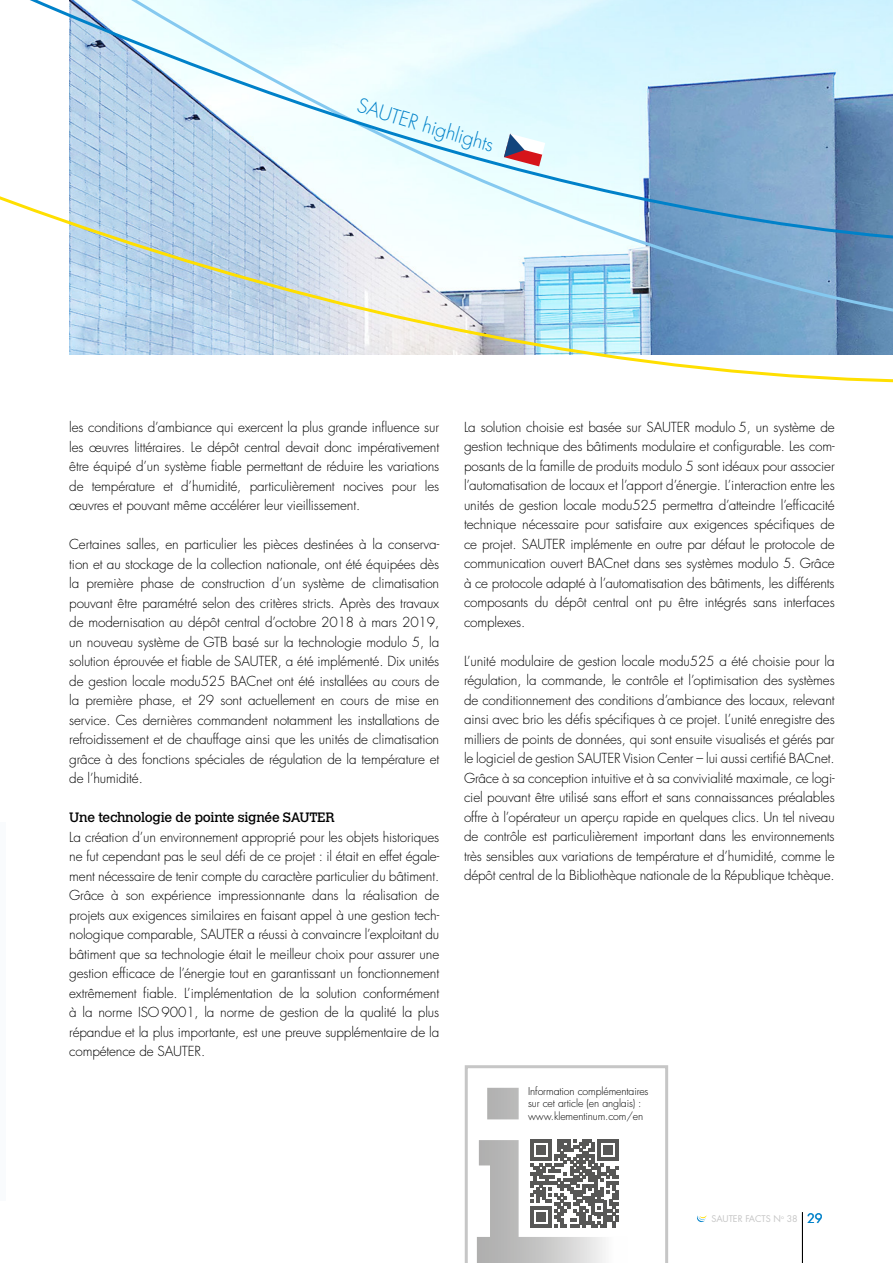
<style>
.page{position:relative;width:893px;height:1263px;background:#fff}
.page>*{position:absolute;margin:0;border:0;box-sizing:border-box;transform-origin:0 0}
.t1{font:300 19.5px "Futura LT Pro";color:#0081c9}
.t2{font:300 13.5px/19.5px "Futura LT Pro";letter-spacing:-.01em;color:#000;text-align:justify}
.t3{font:300 10.5px/12.6px "Futura LT Pro";letter-spacing:-.01em;color:#000}
.t4{font:9px "Futura LT Pro";color:#c6c6c6}
.s1{font-family:"Calvert MT Pro";font-weight:400}
.s2{font-size:12.75px;color:#0081c9}
</style>
<div class="page">
<div style="left:0;top:822px;width:6px;height:378px;background:#f9fbfd"></div>
<svg style="left:0;top:0;width:893px;height:383px"></svg>
<svg style="left:504px;top:134px;width:41px;height:32px"></svg>
<svg style="left:465px;top:1065px;width:203px;height:198px"></svg>
<hr style="left:802px;top:1212px;width:1px;height:51px;background:#000">
<svg style="left:697px;top:1215px;width:10px;height:7px"></svg>
<svg style="left:357px;top:97px;width:25px;height:21px"></svg>
<svg style="left:481px;top:137px;width:12px;height:14px"></svg>
<p class="t1" style="left:383px;top:99px;width:57px;rotate:17deg">UTER h</p>
<p class="t1" style="left:436px;top:115px;width:54px;rotate:16deg">ighligh</p>
<p class="t2" style="left:69px;top:417px;width:371px">les conditions d’ambiance qui exercent la plus grande influence sur les œuvres littéraires. Le dépôt central devait donc impérativement être équipé d’un système fiable permettant de réduire les variations de température et d’humidité, particulièrement nocives pour les œuvres et pouvant même accélérer leur vieillissement.</p>
<p class="t2" style="left:69px;top:534px;width:371px">Certaines salles, en particulier les pièces destinées à la conserva&shy;tion et au stockage de la collection nationale, ont été équipées dès la première phase de construction d’un système de climatisation pouvant être paramétré selon des critères stricts. Après des travaux de modernisation au dépôt central d’octobre 2018 à mars 2019, un nouveau système de GTB basé sur la technologie modulo 5, la solution éprouvée et fiable de SAUTER, a été implémenté. Dix unités de gestion locale modu525 BACnet ont été installées au cours de la première phase, et 29 sont actuellement en cours de mise en service. Ces dernières commandent notamment les installations de refroidissement et de chauffage ainsi que les unités de climatisation grâce à des fonctions spéciales de régulation de la température et de l’humidité.</p>
<p class="t2" style="left:69px;top:807px;width:371px;text-align:left"><span class="s1">Une technologie de pointe signée SAUTER<br></span>La création d’un environnement approprié pour les objets historiques ne fut cependant pas le seul défi de ce projet : il était en effet égale&shy;ment nécessaire de tenir compte du caractère particulier du bâtiment.<br>Grâce à son expérience impressionnante dans la réalisation de projets aux exigences similaires en faisant appel à une gestion tech&shy;nologique comparable, SAUTER a réussi à convaincre l’exploitant du bâtiment que sa technologie était le meilleur choix pour assurer une gestion efficace de l’énergie tout en garantissant un fonctionnement extrêmement fiable. L’implémentation de la solution conformément à la norme ISO 9001, la norme de gestion de la qualité la plus répandue et la plus importante, est une preuve supplémentaire de la compétence de SAUTER.</p>
<p class="t2" style="left:464px;top:417px;width:372px">La solution choisie est basée sur SAUTER modulo 5, un système de gestion technique des bâtiments modulaire et configurable. Les com&shy;posants de la famille de produits modulo 5 sont idéaux pour associer l’automatisation de locaux et l’apport d’énergie. L’interaction entre les unités de gestion locale modu525 permettra d’atteindre l’efficacité technique nécessaire pour satisfaire aux exigences spécifiques de ce projet. SAUTER implémente en outre par défaut le protocole de communication ouvert BACnet dans ses systèmes modulo 5. Grâce à ce protocole adapté à l’automatisation des bâtiments, les différents composants du dépôt central ont pu être intégrés sans interfaces complexes.</p>
<p class="t2" style="left:464px;top:651px;width:372px">L’unité modulaire de gestion locale modu525 a été choisie pour la régulation, la commande, le contrôle et l’optimisation des systèmes de conditionnement des conditions d’ambiance des locaux, relevant ainsi avec brio les défis spécifiques à ce projet. L’unité enregistre des milliers de points de données, qui sont ensuite visualisés et gérés par le logiciel de gestion SAUTER Vision Center – lui aussi certifié BACnet.<br>Grâce à sa conception intuitive et à sa convivialité maximale, ce logi&shy;ciel pouvant être utilisé sans effort et sans connaissances préalables offre à l’opérateur un aperçu rapide en quelques clics. Un tel niveau de contrôle est particulièrement important dans les environnements très sensibles aux variations de température et d’humidité, comme le dépôt central de la Bibliothèque nationale de la République tchèque.</p>
<p class="t3" style="left:528px;top:1084px;width:122px">Information complémentaires sur cet article (en anglais) : www.klementinum.com/en</p>
<p class="t4" style="left:711px;top:1213px;width:113px">SAUTER FACTS N<sup>o</sup> 38 <span class="s2">29</span></p>
</div>
